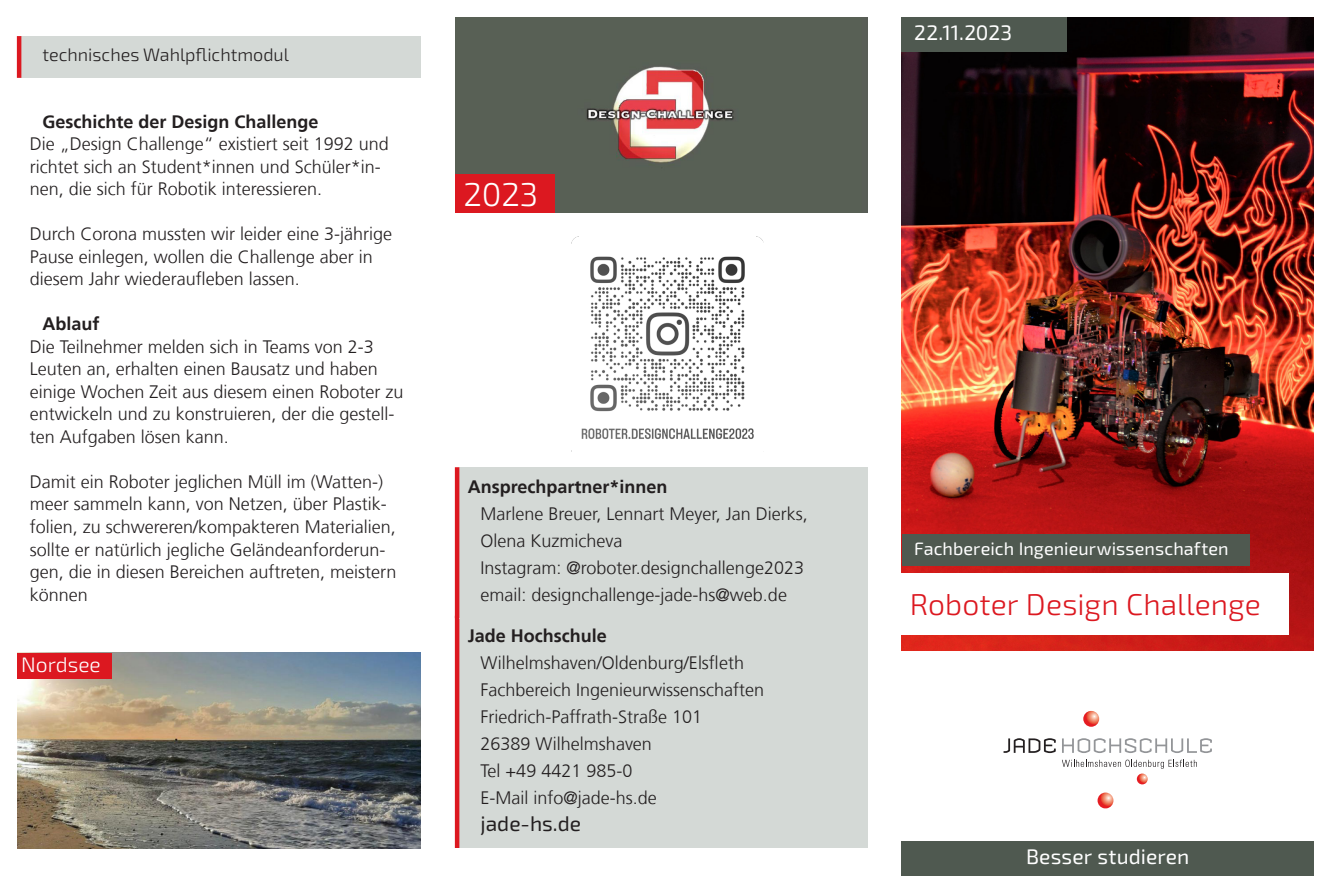
<style>
.page{position:relative;width:1331px;height:893px;background:#fff}
.page>*{position:absolute;margin:0;border:0;box-sizing:border-box;transform-origin:0 0}
.t1{font:300 33px "Exo 2.0";color:#fff}
.Titel-ÜS_rot{font:300 30px "Exo 2.0";letter-spacing:.005em;color:#dc1820}
.Titelzusatz-ÜS_weiß{font:21px "Exo 2.0";letter-spacing:.005em;color:#fff}
.Adresse{font:21px "Exo 2.0";color:#231f20}
.t2{font:300 21px "Exo 2.0";color:#fff}
.Adresse-2{font:300 18px/22.5px "NDS Frutiger";color:#231f20}
.Adresse-3{font:700 18px "NDS Frutiger";color:#231f20}
.Titelzusatz-ÜS_weiß-2{font:18px "Exo 2.0";letter-spacing:.005em;color:#fff}
.Adresse-4{font:300 18px "Exo 2.0";color:#231f20}
</style>
<div class="page">
<div style="left:901px;top:841px;width:413px;height:35px;background:#4f5950"></div>
<svg style="left:1003px;top:738px;width:53px;height:15px"></svg>
<svg style="left:1062px;top:738px;width:150px;height:15px"></svg>
<svg style="left:1083px;top:711px;width:16px;height:16px"></svg>
<svg style="left:1097px;top:792px;width:16px;height:16px"></svg>
<svg style="left:1062px;top:760px;width:135px;height:24px"></svg>
<img style="left:455px;top:17px;width:412px;height:196px">
<img style="left:901px;top:17px;width:413px;height:634px">
<div style="left:901px;top:17px;width:166px;height:34px;background:#4f5950"></div>
<div style="left:901px;top:534px;width:348px;height:32px;background:#4f5950"></div>
<div style="left:889px;top:573px;width:399px;height:61px;background:#fff"></div>
<div style="left:455px;top:174px;width:100px;height:39px;background:#dc1820"></div>
<div style="left:459px;top:616px;width:408px;height:232px;background:#d4d9d6"></div>
<hr style="left:455px;top:616px;width:4px;height:232px;background:#dc1820">
<div style="left:459px;top:467px;width:408px;height:151px;background:#d4d9d6"></div>
<hr style="left:455px;top:467px;width:4px;height:151px;background:#dc1820">
<img style="left:571px;top:237px;width:192px;height:214px">
<img style="left:17px;top:653px;width:404px;height:195px">
<div style="left:17px;top:653px;width:94px;height:25px;background:#dc1820"></div>
<div style="left:21px;top:36px;width:400px;height:42px;background:#d4d9d6"></div>
<hr style="left:17px;top:36px;width:4px;height:42px;background:#dc1820">
<p class="Adresse-4" style="left:43px;top:45px;width:248px">technisches Wahlpflichtmodul</p>
<p class="Adresse-3" style="left:43px;top:111px;width:278px">Geschichte der Design Challenge</p>
<p class="Adresse-2" style="left:30px;top:133px;width:361px">Die „Design Challenge“ existiert seit 1992 und richtet sich an Student*innen und Schüler*in&shy;nen, die sich für Robotik interessieren.</p>
<p class="Adresse-2" style="left:30px;top:223px;width:364px">Durch Corona mussten wir leider eine 3-jährige<br>Pause einlegen, wollen die Challenge aber in diesem Jahr wiederaufleben lassen.</p>
<p class="Adresse-3" style="left:43px;top:314px;width:59px">Ablauf</p>
<p class="Adresse-2" style="left:30px;top:336px;width:375px">Die Teilnehmer melden sich in Teams von 2-3<br>Leuten an, erhalten einen Bausatz und haben einige Wochen Zeit aus diesem einen Roboter zu entwickeln und zu konstruieren, der die gestell&shy;ten Aufgaben lösen kann.</p>
<p class="Adresse-2" style="left:30px;top:471px;width:368px">Damit ein Roboter jeglichen Müll im (Watten-) meer sammeln kann, von Netzen, über Plastik&shy;folien, zu schwereren/kompakteren Materialien, sollte er natürlich jegliche Geländeanforderun&shy;gen, die in diesen Bereichen auftreten, meistern können</p>
<p class="Adresse-3" style="left:468px;top:477px;width:201px">Ansprechpartner*innen</p>
<p class="t1" style="left:463px;top:176px;width:76px">2023</p>
<p class="Adresse-2" style="left:480px;top:503px;width:329px">Marlene Breuer, Lennart Meyer, Jan Dierks,</p>
<p class="Adresse-2" style="left:480px;top:530px;width:143px">Olena Kuzmicheva</p>
<p class="Adresse-2" style="left:480px;top:557px;width:325px">Instagram: @roboter.designchallenge2023</p>
<p class="Adresse-2" style="left:480px;top:584px;width:308px">email: designchallenge-jade-hs@web.de</p>
<p class="t2" style="left:21px;top:653px;width:81px">Nordsee</p>
<p class="Adresse-3" style="left:468px;top:625px;width:140px">Jade Hochschule</p>
<p class="Adresse-2" style="left:480px;top:649px;width:285px;line-height:27px">Wilhelmshaven/Oldenburg/Elsfleth<br>Fachbereich Ingenieurwissenschaften</p>
<p class="Adresse-2" style="left:480px;top:706px;width:223px">Friedrich-Paffrath-Straße 101</p>
<p class="Adresse-2" style="left:480px;top:733px;width:173px">26389 Wilhelmshaven</p>
<p class="Adresse-2" style="left:480px;top:760px;width:153px">Tel +49 4421 985-0</p>
<p class="Adresse-2" style="left:480px;top:787px;width:178px">E-Mail info@jade-hs.de</p>
<p class="Adresse" style="left:480px;top:811px;width:102px">jade-hs.de</p>
<h2 class="Titelzusatz-ÜS_weiß" style="left:914px;top:21px;width:100px">22.11.2023</h2>
<h2 class="Titelzusatz-ÜS_weiß-2" style="left:914px;top:538px;width:316px">Fachbereich Ingenieurwissenschaften</h2>
<h1 class="Titel-ÜS_rot" style="left:910px;top:587px;width:352px">Roboter Design Challenge</h1>
<p class="Titelzusatz-ÜS_weiß" style="left:1026px;top:845px;width:165px">Besser studieren</p>
</div>
